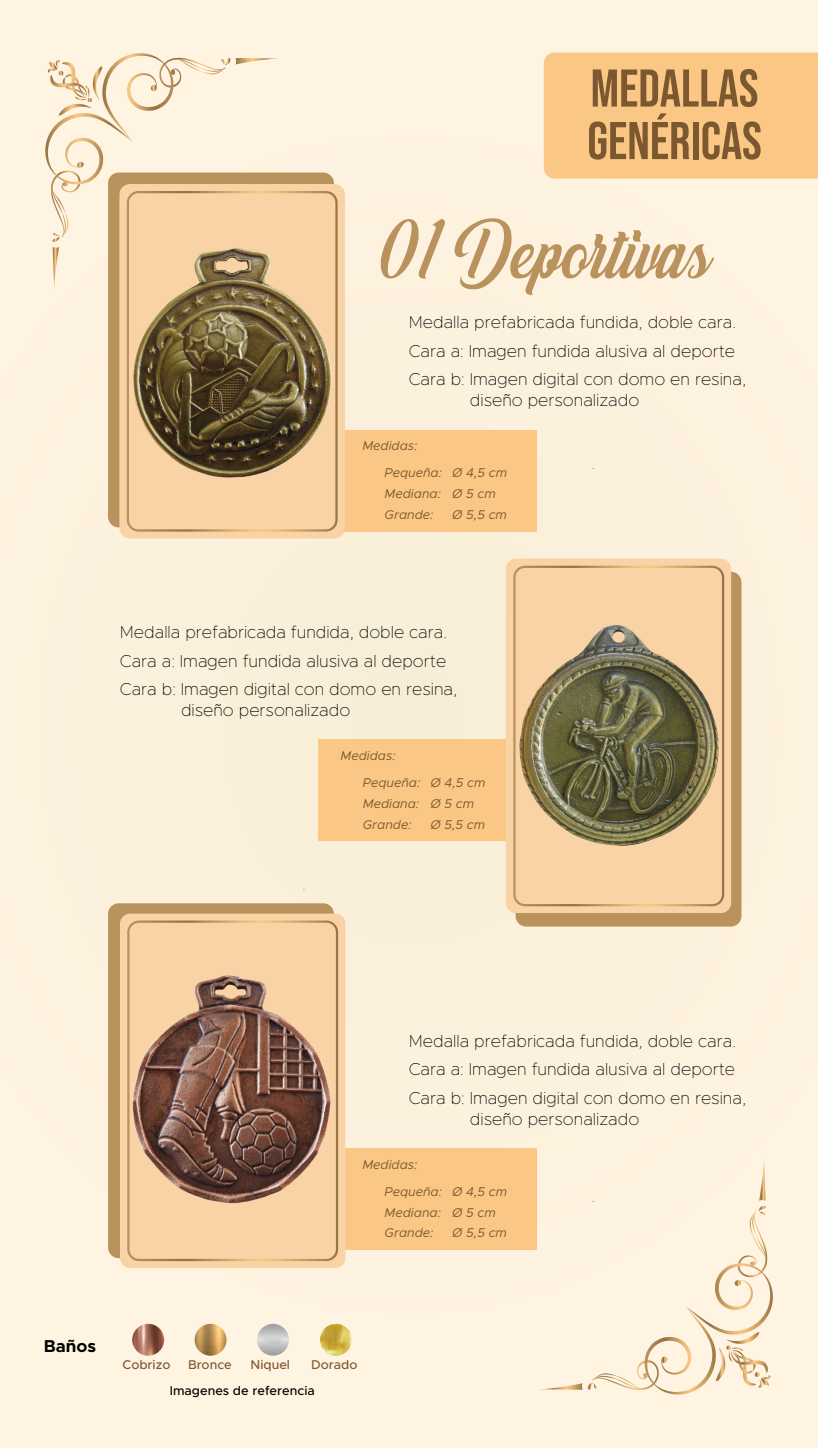
<style>
.page{position:relative;width:818px;height:1448px;background:#fdf2df}
.page>*{position:absolute;margin:0;border:0;box-sizing:border-box;transform-origin:0 0}
.t1{font:71.25px "White Smith";color:#ba925d}
.t2{font:52.95px/52.5px "Bebas Neue";color:#7c5831}
.t3{font:100 17.25px/28.5px "Metropolis";color:#000}
.t4{font:700 17.25px "Metropolis";color:#000}
.t5{font:italic 12.75px/27.4px "Metropolis";color:#7c5831}
.t6{font:500 12.75px "Metropolis";color:#7c5831}
.t7{font:500 12.75px "Metropolis";color:#000}
</style>
<div class="page">
<div style="left:260px;top:430px;width:276px;height:101px;background:#fac884"></div>
<div style="left:260px;top:1148px;width:276px;height:102px;background:#fac884"></div>
<div style="left:318px;top:740px;width:276px;height:101px;background:#fac884"></div>
<div style="left:108px;top:172px;width:226px;height:355px;background:#ba925d;border-radius:11px"></div>
<div style="left:108px;top:903px;width:226px;height:355px;background:#ba925d;border-radius:11px"></div>
<div style="left:515px;top:572px;width:226px;height:354px;background:#ba925d;border-radius:11px"></div>
<div style="left:544px;top:53px;width:274px;height:126px;background:#fac884"></div>
<svg style="left:546px;top:1382px;width:50px;height:7px"></svg>
<svg style="left:637px;top:1159px;width:133px;height:233px"></svg>
<svg style="left:221px;top:58px;width:56px;height:7px"></svg>
<svg style="left:47px;top:54px;width:134px;height:235px"></svg>
<div style="left:119px;top:184px;width:226px;height:355px;background:#f9d3a5"></div>
<img style="left:119px;top:215px;width:226px;height:297px">
<div style="left:127px;top:191px;width:210px;height:340px;border:2px solid #fff;border-radius:11px"></div>
<div style="left:120px;top:913px;width:225px;height:355px;background:#f9d3a5"></div>
<img style="left:120px;top:942px;width:225px;height:297px">
<div style="left:505px;top:558px;width:226px;height:355px;background:#f9d3a5"></div>
<img style="left:505px;top:587px;width:226px;height:293px">
<div style="left:127px;top:920px;width:211px;height:341px;border:2px solid #fff;border-radius:11px"></div>
<div style="left:513px;top:566px;width:211px;height:340px;border:2px solid #fff;border-radius:11px"></div>
<img style="left:132px;top:1323px;width:32px;height:32px;border-radius:16px">
<img style="left:257px;top:1323px;width:32px;height:32px;border-radius:16px">
<img style="left:195px;top:1323px;width:31px;height:32px;border-radius:16px">
<img style="left:320px;top:1323px;width:32px;height:32px;border-radius:16px">
<h2 class="t2" style="left:587px;top:61px;width:176px">MEDALLAS<br>GENÉRICAS</h2>
<h1 class="t1" style="left:379px;top:211px;width:335px">01 Deportivas</h1>
<p class="t3" style="left:409px;top:308px;width:339px">Medalla prefabricada fundida, doble cara.<br>Cara a: Imagen fundida alusiva al deporte<br>Cara b: Imagen digital con domo en resina,</p>
<p class="t3" style="left:470px;top:385px;width:171px">diseño personalizado</p>
<p class="t5" style="left:384px;top:432px;width:59px;text-indent:-22px">Medidas:<br>Pequeña:</p>
<p class="t5" style="left:384px;top:500px;width:50px">Grande:</p>
<p class="t5" style="left:452px;top:459px;width:57px">Ø 4,5 cm</p>
<p class="t5" style="left:384px;top:480px;width:113px">Mediana: Ø 5 cm</p>
<p class="t5" style="left:452px;top:500px;width:56px">Ø 5,5 cm</p>
<p class="t3" style="left:120px;top:618px;width:339px">Medalla prefabricada fundida, doble cara.<br>Cara a: Imagen fundida alusiva al deporte<br>Cara b: Imagen digital con domo en resina,</p>
<p class="t3" style="left:181px;top:695px;width:171px">diseño personalizado</p>
<p class="t5" style="left:363px;top:742px;width:59px;text-indent:-22px">Medidas:<br>Pequeña:</p>
<p class="t5" style="left:363px;top:810px;width:50px">Grande:</p>
<p class="t5" style="left:430px;top:769px;width:57px">Ø 4,5 cm</p>
<p class="t5" style="left:363px;top:790px;width:113px">Mediana: Ø 5 cm</p>
<p class="t5" style="left:430px;top:810px;width:56px">Ø 5,5 cm</p>
<p class="t3" style="left:409px;top:1026px;width:339px">Medalla prefabricada fundida, doble cara.<br>Cara a: Imagen fundida alusiva al deporte<br>Cara b: Imagen digital con domo en resina,</p>
<p class="t3" style="left:470px;top:1104px;width:171px">diseño personalizado</p>
<p class="t5" style="left:384px;top:1150px;width:59px;text-indent:-22px">Medidas:<br>Pequeña:</p>
<p class="t5" style="left:384px;top:1219px;width:50px">Grande:</p>
<p class="t5" style="left:452px;top:1178px;width:57px">Ø 4,5 cm</p>
<p class="t5" style="left:384px;top:1198px;width:113px">Mediana: Ø 5 cm</p>
<p class="t5" style="left:452px;top:1219px;width:56px">Ø 5,5 cm</p>
<p class="t4" style="left:44px;top:1334px;width:54px">Baños</p>
<p class="t6" style="left:123px;top:1356px;width:49px">Cobrizo</p>
<p class="t6" style="left:188px;top:1356px;width:45px">Bronce</p>
<p class="t6" style="left:250px;top:1356px;width:41px">Niquel</p>
<p class="t6" style="left:311px;top:1356px;width:48px">Dorado</p>
<p class="t7" style="left:170px;top:1382px;width:146px">Imagenes de referencia</p>
</div>
